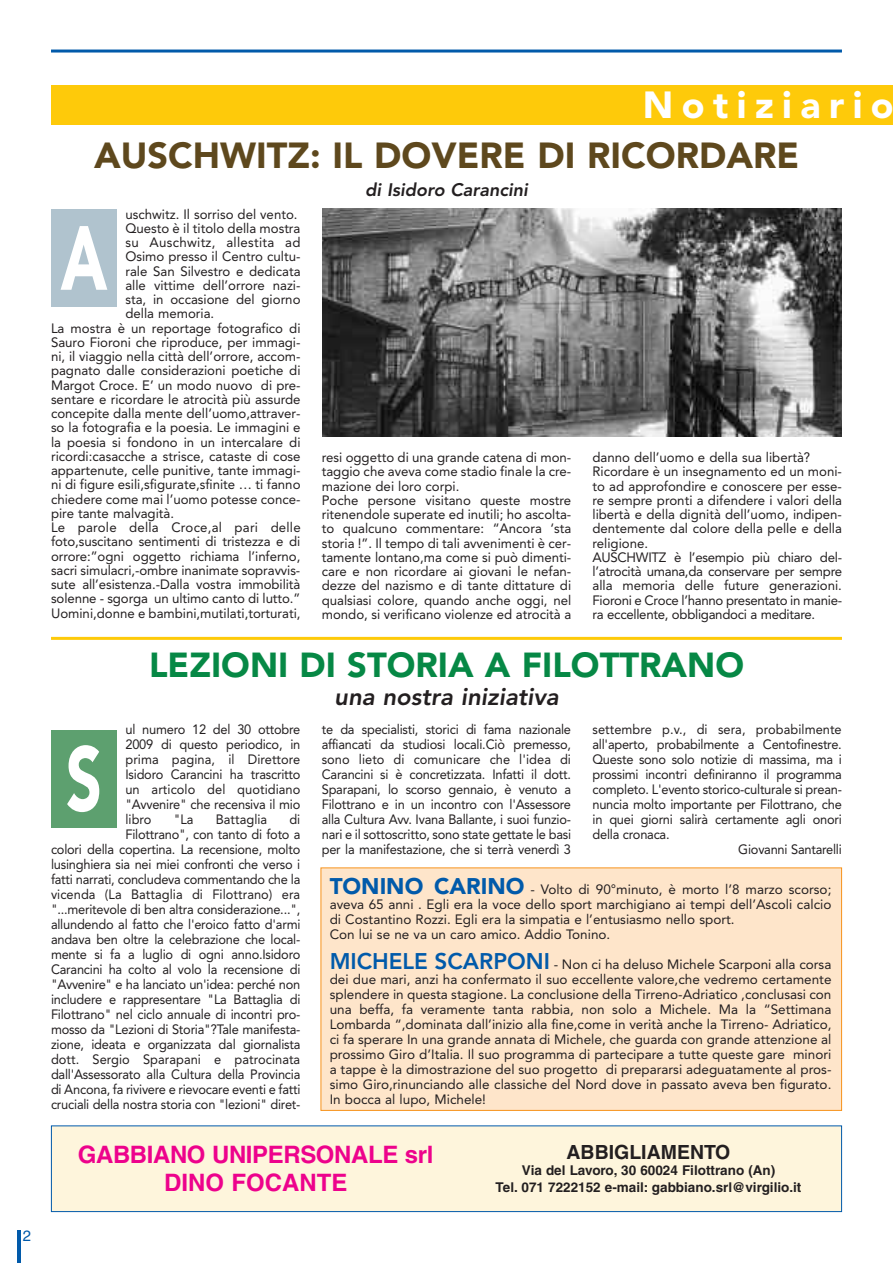
<style>
.page{position:relative;width:893px;height:1263px;background:#fff}
.page>*{position:absolute;margin:0;border:0;box-sizing:border-box;transform-origin:0 0}
.t1{font:900 90px "Avenir";color:#fff;scale:.7 1}
.t2{font:900 37.5px "Avenir";letter-spacing:.225em;color:#fff}
.t3{font:900 36px "Avenir";color:#5e481d}
.t4{font:900 34.5px "Avenir";color:#068845}
.t5{font:700 24px/28px "Helvetica";letter-spacing:-.015em;color:#ed028c;text-align:center}
.t6{font:italic 800 24px "Avenir";color:#231f20}
.t7{font:700 19.5px "Helvetica";color:#231f20}
.t8{font:italic 800 18px "Avenir";color:#231f20}
.t9{font:15px "Helvetica";color:#015aaa}
.t10{font:13.5px/14.2px "Avenir";color:#231f20}
.t11{font:13.5px/15px "Avenir";color:#231f20;text-align:justify;scale:.95 1}
.t12{font:700 13.5px/16.5px "Helvetica";color:#231f20;text-align:center}
.t13{font:13.5px "Avenir";letter-spacing:.02em;color:#231f20}
.s1{font-weight:900;font-size:22.5px;color:#015aaa}
.s2{font-weight:800;font-size:22.5px;color:#015aaa}
</style>
<div class="page">
<hr style="left:51px;top:50px;width:791px;height:3px;background:#015aaa">
<hr style="left:17px;top:1230px;width:3px;height:33px;background:#015aaa">
<div style="left:51px;top:85px;width:842px;height:40px;background:#feca0a"></div>
<div style="left:51px;top:209px;width:66px;height:98px;background:#b0c3ce"></div>
<div style="left:51px;top:730px;width:66px;height:97px;background:#5da06f"></div>
<hr style="left:51px;top:637px;width:791px;height:3px;background:#feca0a">
<img style="left:322px;top:208px;width:520px;height:229px">
<div style="left:321px;top:868px;width:521px;height:242px;background:#fee5ca"></div>
<div style="left:321px;top:867px;width:521px;height:244px;border:1px solid #f7931d"></div>
<div style="left:51px;top:1126px;width:791px;height:85px;background:#fef5dc"></div>
<div style="left:51px;top:1125px;width:791px;height:87px;border:1px solid #015aaa"></div>
<p class="t9" style="left:23px;top:1230px;width:10px">2</p>
<h2 class="t2" style="left:643px;top:89px;width:252px">Notiziario</h2>
<h3 class="t3" style="left:94px;top:140px;width:706px">AUSCHWITZ: IL DOVERE DI RICORDARE</h3>
<h3 class="t8" style="left:365px;top:182px;width:164px">di Isidoro Carancini</h3>
<p class="t10" style="left:125px;top:208px;width:174px">uschwitz. Il sorriso del vento.</p>
<p class="t10" style="left:125px;top:222px;width:177px">Questo è il titolo della mostra</p>
<p class="t13" style="left:125px;top:237px;width:177px">su Auschwitz, allestita ad</p>
<p class="t10" style="left:125px;top:251px;width:177px">Osimo presso il Centro cultu-</p>
<p class="t10" style="left:125px;top:265px;width:177px">rale San Silvestro e dedicata</p>
<p class="t10" style="left:125px;top:279px;width:177px">alle vittime dell’orrore nazi-</p>
<p class="t10" style="left:125px;top:293px;width:177px">sta, in occasione del giorno</p>
<p class="t10" style="left:125px;top:308px;width:90px">della memoria.</p>
<p class="t10" style="left:51px;top:322px;width:251px">La mostra è un reportage fotografico di</p>
<p class="t10" style="left:51px;top:336px;width:251px">Sauro Fioroni che riproduce, per immagi-</p>
<p class="t10" style="left:51px;top:350px;width:251px">ni, il viaggio nella città dell’orrore, accom-</p>
<p class="t10" style="left:51px;top:365px;width:251px">pagnato dalle considerazioni poetiche di</p>
<p class="t10" style="left:51px;top:379px;width:251px">Margot Croce. E’ un modo nuovo di pre-</p>
<p class="t10" style="left:51px;top:393px;width:251px">sentare e ricordare le atrocità più assurde</p>
<p class="t10" style="left:51px;top:407px;width:251px">concepite dalla mente dell’uomo,attraver-</p>
<p class="t10" style="left:51px;top:422px;width:251px">so la fotografia e la poesia. Le immagini e</p>
<p class="t10" style="left:51px;top:436px;width:251px">la poesia si fondono in un intercalare di</p>
<p class="t10" style="left:51px;top:450px;width:251px">ricordi:casacche a strisce, cataste di cose</p>
<p class="t10" style="left:51px;top:464px;width:251px">appartenute, celle punitive, tante immagi-</p>
<p class="t10" style="left:51px;top:479px;width:251px">ni di figure esili,sfigurate,sfinite … ti fanno</p>
<p class="t10" style="left:51px;top:493px;width:251px">chiedere come mai l’uomo potesse conce-</p>
<p class="t10" style="left:51px;top:507px;width:125px">pire tante malvagità.</p>
<p class="t10" style="left:51px;top:521px;width:251px">Le parole della Croce,al pari delle</p>
<p class="t10" style="left:51px;top:536px;width:251px">foto,suscitano sentimenti di tristezza e di</p>
<p class="t10" style="left:51px;top:550px;width:251px">orrore:”ogni oggetto richiama l’inferno,</p>
<p class="t10" style="left:51px;top:564px;width:251px">sacri simulacri,-ombre inanimate sopravvis-</p>
<p class="t10" style="left:51px;top:578px;width:251px">sute all’esistenza.-Dalla vostra immobilità</p>
<p class="t10" style="left:51px;top:593px;width:251px">solenne - sgorga un ultimo canto di lutto.”</p>
<p class="t10" style="left:51px;top:607px;width:251px">Uomini,donne e bambini,mutilati,torturati,</p>
<h1 class="t1" style="left:61px;top:222px;width:68px">A</h1>
<p class="t10" style="left:322px;top:451px;width:251px">resi oggetto di una grande catena di mon&shy;taggio che aveva come stadio finale la cre&shy;mazione dei loro corpi.<br>Poche persone visitano queste mostre ritenendole superate ed inutili; ho ascolta&shy;to qualcuno commentare: “Ancora ‘sta storia !”. Il tempo di tali avvenimenti è cer&shy;tamente lontano,ma come si può dimenti&shy;care e non ricordare ai giovani le nefan&shy;dezze del nazismo e di tante dittature di qualsiasi colore, quando anche oggi, nel mondo, si verificano violenze ed atrocità a</p>
<p class="t10" style="left:592px;top:451px;width:251px">danno dell’uomo e della sua libertà?<br>Ricordare è un insegnamento ed un moni&shy;to ad approfondire e conoscere per esse&shy;re sempre pronti a difendere i valori della libertà e della dignità dell’uomo, indipen&shy;dentemente dal colore della pelle e della religione.<br>AUSCHWITZ è l’esempio più chiaro del&shy;l’atrocità umana,da conservare per sempre alla memoria delle future generazioni.<br>Fioroni e Croce l’hanno presentato in manie&shy;ra eccellente, obbligandoci a meditare.</p>
<h3 class="t4" style="left:149px;top:651px;width:596px">LEZIONI DI STORIA A FILOTTRANO</h3>
<h3 class="t6" style="left:334px;top:687px;width:226px">una nostra iniziativa</h3>
<p class="t11" style="left:125px;top:723px;width:186px">ul numero 12 del 30 ottobre 2009 di questo periodico, in prima pagina, il Direttore Isidoro Carancini ha trascritto un articolo del quotidiano "Avvenire" che recensiva il mio libro</p>
<p class="t11" style="left:322px;top:723px;width:264px">te da specialisti, storici di fama nazionale affiancati da studiosi locali.Ciò premesso, sono lieto di comunicare che l'idea di Carancini si è concretizzata. Infatti il dott.<br>Sparapani, lo scorso gennaio, è venuto a Filottrano e in un incontro con l'Assessore alla Cultura Avv. Ivana Ballante, i suoi funzio&shy;nari e il sottoscritto, sono state gettate le basi per la manifestazione, che si terrà venerdì 3</p>
<p class="t11" style="left:592px;top:723px;width:264px">settembre p.v., di sera, probabilmente</p>
<p class="t11" style="left:592px;top:738px;width:264px">all'aperto, probabilmente a Centofinestre.</p>
<p class="t11" style="left:592px;top:753px;width:264px">Queste sono solo notizie di massima, ma i</p>
<p class="t11" style="left:592px;top:768px;width:264px">prossimi incontri definiranno il programma</p>
<p class="t11" style="left:592px;top:783px;width:264px">completo. L'evento storico-culturale si prean-</p>
<p class="t11" style="left:592px;top:798px;width:264px">nuncia molto importante per Filottrano, che</p>
<p class="t11" style="left:592px;top:813px;width:264px">in quei giorni salirà certamente agli onori</p>
<p class="t11" style="left:592px;top:828px;width:83px">della cronaca.</p>
<p class="t11" style="left:738px;top:843px;width:111px">Giovanni Santarelli</p>
<h1 class="t1" style="left:66px;top:742px;width:53px">S</h1>
<p class="t11" style="left:51px;top:813px;width:264px;text-align:right">di<br>Filottrano", con tanto di foto a<br>colori della copertina. La recensione, molto lusinghiera sia nei miei confronti che verso i fatti narrati, concludeva commentando che la vicenda (La Battaglia di Filottrano) era "...meritevole di ben altra considerazione...", allundendo al fatto che l'eroico fatto d'armi andava ben oltre la celebrazione che local&shy;mente si fa a luglio di ogni anno.Isidoro Carancini ha colto al volo la recensione di "Avvenire" e ha lanciato un'idea: perché non includere e rappresentare "La Battaglia di Filottrano" nel ciclo annuale di incontri pro&shy;mosso da "Lezioni di Storia"?Tale manifesta&shy;zione, ideata e organizzata dal giornalista dott. Sergio Sparapani e patrocinata dall'Assessorato alla Cultura della Provincia di Ancona, fa rivivere e rievocare eventi e fatti cruciali della nostra storia con "lezioni" diret-</p>
<p class="t11" style="left:174px;top:813px;width:22px">"La</p>
<p class="t11" style="left:216px;top:813px;width:56px">Battaglia</p>
<p class="t10" style="left:330px;top:883px;width:503px;line-height:15px"><span class="s1">TONINO CARINO</span> - Volto di 90°minuto, è morto l’8 marzo scorso; aveva 65 anni . Egli era la voce dello sport marchigiano ai tempi dell’Ascoli calcio di Costantino Rozzi. Egli era la simpatia e l’entusiasmo nello sport.<br>Con lui se ne va un caro amico. Addio Tonino.</p>
<p class="t10" style="left:330px;top:958px;width:503px;line-height:15px;text-align:justify"><span class="s2">MICHELE SCARPONI</span> - Non ci ha deluso Michele Scarponi alla corsa dei due mari, anzi ha confermato il suo eccellente valore,che vedremo certamente splendere in questa stagione. La conclusione della Tirreno-Adriatico ,conclusasi con una beffa, fa veramente tanta rabbia, non solo a Michele. Ma la “Settimana Lombarda “,dominata dall’inizio alla fine,come in verità anche la Tirreno- Adriatico, ci fa sperare In una grande annata di Michele, che guarda con grande attenzione al prossimo Giro d’Italia. Il suo programma di partecipare a tutte queste gare minori a tappe è la dimostrazione del suo progetto di prepararsi adeguatamente al pros&shy;simo Giro,rinunciando alle classiche del Nord dove in passato aveva ben figurato.<br>In bocca al lupo, Michele!</p>
<h3 class="t5" style="left:78px;top:1142px;width:357px">GABBIANO UNIPERSONALE srl<br>DINO FOCANTE</h3>
<h3 class="t7" style="left:566px;top:1144px;width:165px">ABBIGLIAMENTO</h3>
<p class="t12" style="left:495px;top:1163px;width:307px">Via del Lavoro, 30 60024 Filottrano (An)<br>Tel. 071 7222152 e-mail: gabbiano.srl@virgilio.it</p>
</div>
